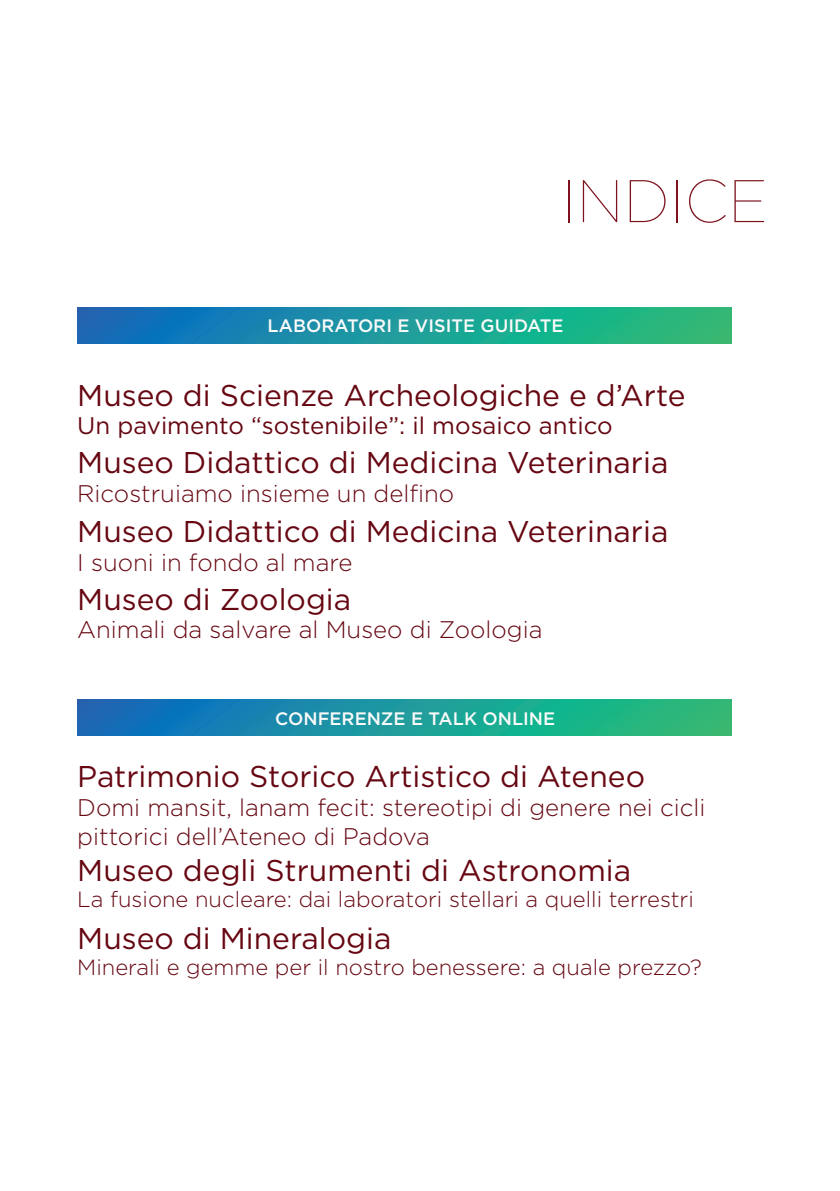
<style>
.page{position:relative;width:840px;height:1191px;background:#fff}
.page>*{position:absolute;margin:0;border:0;box-sizing:border-box;transform-origin:0 0}
.t1{font:100 60px "Gotham";color:#7e121e}
.t2{font:30px "Gotham";color:#660712}
.t3{font:300 24px/28.8px "Gotham";color:#660712}
.t4{font:24px "Gotham";color:#660712}
.t5{font:300 22px "Gotham";color:#660712}
.t6{font:500 18px "Gotham";color:#fafafa}
</style>
<div class="page">
<img style="left:77px;top:308px;width:653px;height:36px">
<img style="left:77px;top:699px;width:653px;height:36px">
<h1 class="t1" style="left:561px;top:164px;width:207px">INDICE</h1>
<p class="t6" style="left:267px;top:314px;width:297px">LABORATORI E VISITE GUIDATE</p>
<p class="t2" style="left:77px;top:376px;width:609px">Museo di Scienze Archeologiche e d’Arte</p>
<p class="t4" style="left:77px;top:410px;width:536px">Un pavimento “sostenibile”: il mosaico antico</p>
<p class="t2" style="left:77px;top:443px;width:592px">Museo Didattico di Medicina Veterinaria</p>
<p class="t3" style="left:77px;top:479px;width:378px">Ricostruiamo insieme un delfino</p>
<p class="t2" style="left:77px;top:512px;width:592px">Museo Didattico di Medicina Veterinaria</p>
<p class="t3" style="left:77px;top:547px;width:277px">I suoni in fondo al mare</p>
<p class="t2" style="left:77px;top:580px;width:275px">Museo di Zoologia</p>
<p class="t3" style="left:77px;top:615px;width:466px">Animali da salvare al Museo di Zoologia</p>
<p class="t6" style="left:275px;top:706px;width:281px">CONFERENZE E TALK ONLINE</p>
<p class="t2" style="left:77px;top:757px;width:569px">Patrimonio Storico Artistico di Ateneo</p>
<p class="t3" style="left:77px;top:792px;width:629px">Domi mansit, lanam fecit: stereotipi di genere nei cicli pittorici dell’Ateneo di Padova</p>
<p class="t2" style="left:77px;top:851px;width:555px">Museo degli Strumenti di Astronomia</p>
<p class="t5" style="left:77px;top:885px;width:617px">La fusione nucleare: dai laboratori stellari a quelli terrestri</p>
<p class="t2" style="left:77px;top:919px;width:315px">Museo di Mineralogia</p>
<p class="t5" style="left:77px;top:953px;width:625px">Minerali e gemme per il nostro benessere: a quale prezzo?</p>
</div>
